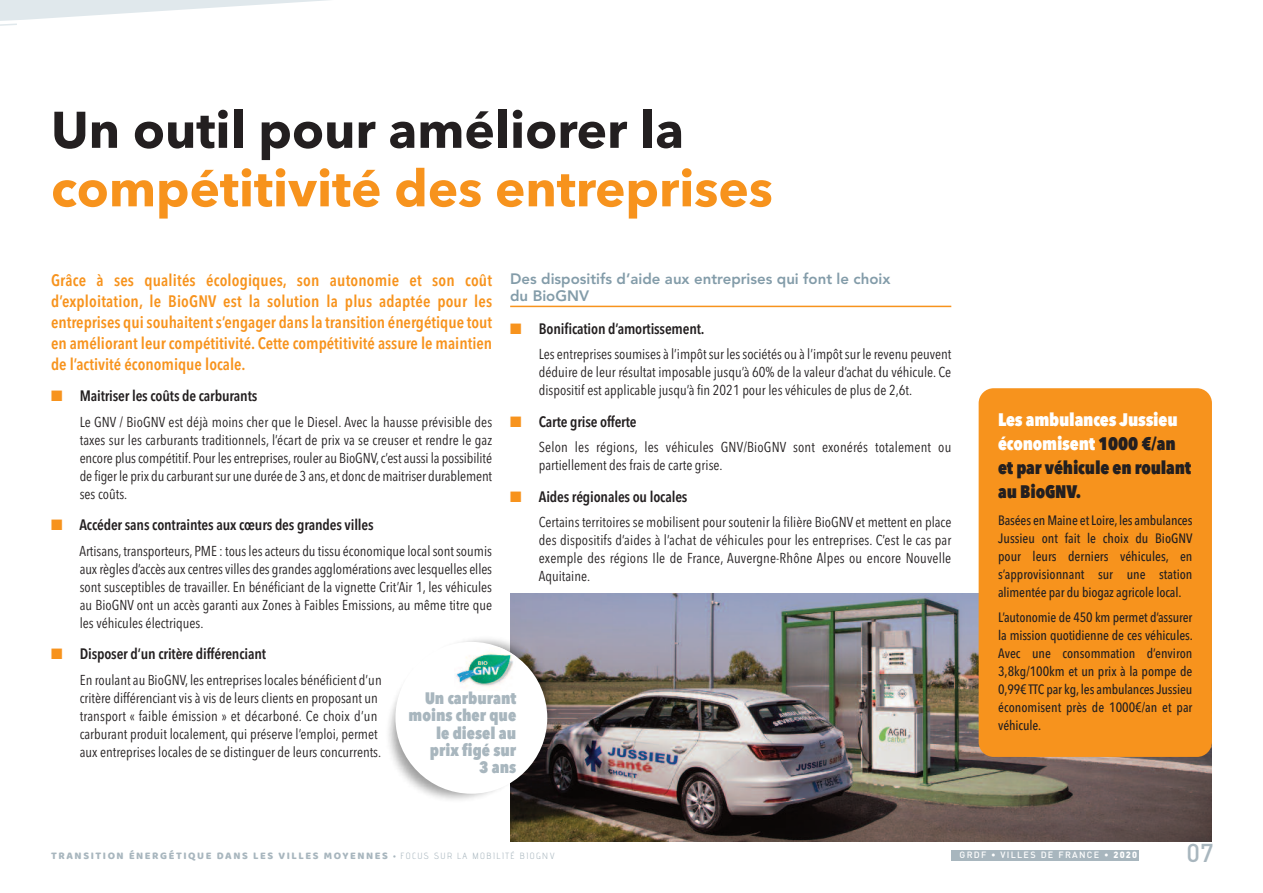
<style>
.page{position:relative;width:1263px;height:893px;background:#fff}
.page>*{position:absolute;margin:0;border:0;box-sizing:border-box;transform-origin:0 0}
.t1{font:700 51px "Avenir Next";color:#f7931d}
.t2{font:700 51px "Avenir Next";color:#231f20}
.t3{font:500 25.5px "DIN Pro";color:#a8b6be}
.t4{font:800 18px/24px "Avenir Next Condensed";letter-spacing:-.01em;color:#231f20}
.t5{font:600 16.5px/21px "Avenir Next Condensed";color:#f7931d;text-align:justify}
.t6{font:800 16.5px/17.1px "Avenir Next Condensed";color:#a8b6be;text-align:right}
.t7{font:600 15px "Avenir Next Condensed";letter-spacing:-.01em;color:#231f20}
.t8{font:800 15px/16.5px "Avenir";color:#839ca9}
.t9{font:14.25px/18px "Avenir Next Condensed";color:#231f20;text-align:justify}
.t10{font:500 13.5px/18px "Avenir Next Condensed";letter-spacing:-.01em;color:#231f20;text-align:justify}
.t11{font:10.5px "Baloo";letter-spacing:.15em;color:#a8b6be}
.t12{font:500 9px "DIN Pro";letter-spacing:.145em;color:#fff}
.s1{color:#f7931d}
.s2{color:#fff}
.s3{font-size:9px}
.s4{font-family:"Advent Pro";font-size:9px}
.s5{font-weight:900}
</style>
<div class="page">
<div style="left:951px;top:850px;width:188px;height:10px;background:#a8b6be"></div>
<svg style="left:0;top:0;width:329px;height:21px;fill:#e5ecef"></svg>
<svg style="left:0;top:23px;width:17px;height:3px"></svg>
<hr style="left:510px;top:306px;width:441px;height:1px;background:#f7931d">
<img style="left:510px;top:594px;width:702px;height:248px">
<div style="left:979px;top:388px;width:233px;height:369px;background:#f7931d;border-radius:15px"></div>
<img style="left:388px;top:629px;width:188px;height:178px">
<div style="left:395px;top:642px;width:152px;height:152px;background:#fff;border-radius:50%"></div>
<img style="left:456px;top:648px;width:60px;height:39px">
<h1 class="t2" style="left:51px;top:86px;width:634px">Un outil pour améliorer la</h1>
<h1 class="t1" style="left:51px;top:144px;width:723px">compétitivité des entreprises</h1>
<p class="t8" style="left:510px;top:271px;width:382px">Des dispositifs d’aide aux entreprises qui font le choix du BioGNV</p>
<p class="t7" style="left:510px;top:316px;width:196px"><span class="s1">■</span> Bonification d’amortissement.</p>
<p class="t9" style="left:539px;top:345px;width:414px">Les entreprises soumises à l’impôt sur les sociétés ou à l’impôt sur le revenu peuvent déduire de leur résultat imposable jusqu’à 60% de la valeur d’achat du véhicule. Ce dispositif est applicable jusqu’à fin 2021 pour les véhicules de plus de 2,6t.</p>
<p class="t7" style="left:510px;top:409px;width:128px"><span class="s1">■</span> Carte grise offerte</p>
<p class="t9" style="left:539px;top:438px;width:414px">Selon les régions, les véhicules GNV/BioGNV sont exonérés totalement ou partiellement des frais de carte grise.</p>
<p class="t7" style="left:510px;top:484px;width:179px"><span class="s1">■</span> Aides régionales ou locales</p>
<p class="t9" style="left:539px;top:513px;width:414px">Certains territoires se mobilisent pour soutenir la filière BioGNV et mettent en place des dispositifs d’aides à l’achat de véhicules pour les entreprises. C’est le cas par exemple des régions Ile de France, Auvergne-Rhône Alpes ou encore Nouvelle Aquitaine.</p>
<p class="t5" style="left:51px;top:269px;width:443px">Grâce à ses qualités écologiques, son autonomie et son coût d’exploitation, le BioGNV est la solution la plus adaptée pour les entreprises qui souhaitent s’engager dans la transition énergétique tout en améliorant leur compétitivité. Cette compétitivité assure le maintien de l’activité économique locale.</p>
<p class="t7" style="left:51px;top:383px;width:208px"><span class="s1">■</span> Maitriser les coûts de carburants</p>
<p class="t9" style="left:80px;top:412px;width:414px">Le GNV / BioGNV est déjà moins cher que le Diesel. Avec la hausse prévisible des taxes sur les carburants traditionnels, l’écart de prix va se creuser et rendre le gaz encore plus compétitif. Pour les entreprises,rouler au BioGNV,c’est aussi la possibilité de figer le prix du carburant sur une durée de 3 ans, et donc de maitriser durablement ses coûts.</p>
<p class="t7" style="left:51px;top:512px;width:324px"><span class="s1">■</span> Accéder sans contraintes aux cœurs des grandes villes</p>
<p class="t9" style="left:80px;top:541px;width:414px">Artisans,transporteurs, PME : tous les acteurs du tissu économique local sont soumis aux règles d’accès aux centres villes des grandes agglomérations avec lesquelles elles sont susceptibles de travailler. En bénéficiant de la vignette Crit’Air 1, les véhicules au BioGNV ont un accès garanti aux Zones à Faibles Emissions, au même titre que les véhicules électriques.</p>
<p class="t7" style="left:51px;top:641px;width:217px"><span class="s1">■</span> Disposer d’un critère différenciant</p>
<p class="t9" style="left:80px;top:670px;width:303px;text-align:left">En roulant au BioGNV, les entreprises locales bénéficient d’un critère différenciant vis à vis de leurs clients en proposant un transport « faible émission » et décarboné. Ce choix d’un carburant produit localement, qui préserve l’emploi, permet aux entreprises locales de se distinguer de leurs concurrents.</p>
<p class="t6" style="left:409px;top:690px;width:109px">Un carburant moins cher que le diesel au prix figé sur<br>3 ans</p>
<p class="t4" style="left:998px;top:407px;width:195px"><span class="s2">Les ambulances Jussieu économisent</span> 1000 €/an et par véhicule en roulant au BioGNV.</p>
<p class="t10" style="left:998px;top:511px;width:196px">Basées en Maine et Loire,les ambulances Jussieu ont fait le choix du BioGNV pour leurs derniers véhicules, en s’approvisionnant sur une station alimentée par du biogaz agricole local.</p>
<p class="t10" style="left:998px;top:608px;width:196px">L’autonomie de 450 km permet d’assurer la mission quotidienne de ces véhicules.<br>Avec une consommation d’environ 3,8kg/100km et un prix à la pompe de 0,99€ TTC par kg, les ambulancesJussieu économisent près de 1000€/an et par véhicule.</p>
<p class="t11" style="left:51px;top:849px;width:505px">TRANSITION ÉNERGÉTIQUE DANS LES VILLES MOYENNES <span class="s3">•</span> <span class="s4">FOCUS SUR LA MOBILITÉ BIOGNV</span></p>
<p class="t12" style="left:959px;top:852px;width:179px">GRDF • VILLES DE FRANCE • <span class="s5">2020</span></p>
<h2 class="t3" style="left:1186px;top:844px;width:29px">07</h2>
</div>
